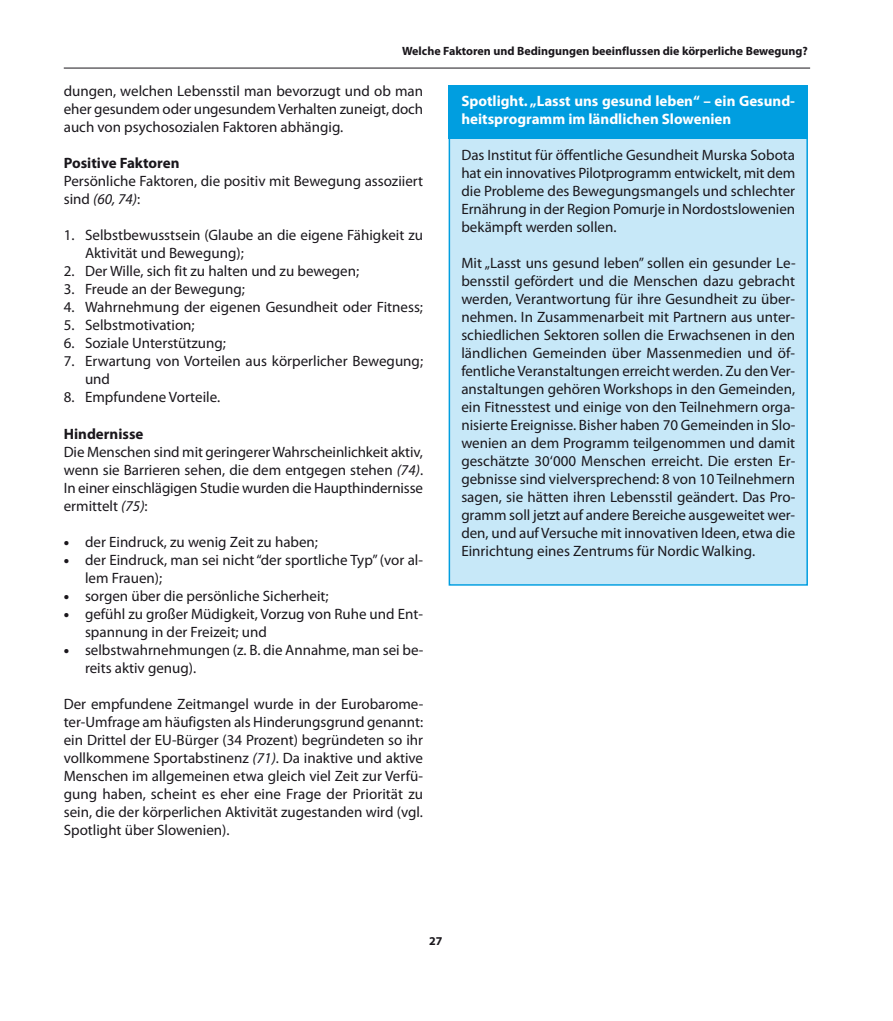
<style>
.page{position:relative;width:893px;height:1021px;background:#fff}
.page>*{position:absolute;margin:0;border:0;box-sizing:border-box;transform-origin:0 0}
.t1{font:15px/18px "Myriad Pro";color:#1a171c}
.t2{font:700 15px/18px "Myriad Pro";color:#fff}
.t3{font:700 15px "Myriad Pro";color:#1a171c}
.t4{font:700 12px "Myriad Pro";color:#1a171c}
.s1{font-style:italic}
.s2{font-weight:900}
</style>
<div class="page">
<hr style="left:64px;top:68px;width:746px;height:1px;background:#1a171c">
<div style="left:450px;top:87px;width:356px;height:497px;background:#c7e8f8"></div>
<div style="left:449px;top:85px;width:359px;height:500px;border:2px solid #009ee0"></div>
<div style="left:449px;top:85px;width:359px;height:54px;background:#009ee0"></div>
<p class="t4" style="left:402px;top:47px;width:407px">Welche Faktoren und Bedingungen beeinflussen die körperliche Bewegung?</p>
<p class="t1" style="left:64px;top:84px;width:361px;text-align:justify">dungen, welchen Lebensstil man bevorzugt und ob man eher gesundem oder ungesundem Verhalten zuneigt, doch auch von psychosozialen Faktoren abhängig.</p>
<p class="t3" style="left:64px;top:158px;width:117px">Positive Faktoren</p>
<p class="t1" style="left:64px;top:174px;width:361px">Persönliche Faktoren, die positiv mit Bewegung assoziiert sind <span class="s1">(60, 74)</span>:</p>
<p class="t1" style="left:85px;top:228px;width:340px;text-indent:-21px">1. Selbstbewusstsein (Glaube an die eigene Fähigkeit zu<br>Aktivität und Bewegung);</p>
<p class="t1" style="left:64px;top:264px;width:297px">2. Der Wille, sich fit zu halten und zu bewegen;</p>
<p class="t1" style="left:64px;top:282px;width:183px">3. Freude an der Bewegung;</p>
<p class="t1" style="left:64px;top:300px;width:361px">4. Wahrnehmung der eigenen Gesundheit oder Fitness;</p>
<p class="t1" style="left:64px;top:318px;width:132px">5. Selbstmotivation;</p>
<p class="t1" style="left:64px;top:336px;width:164px">6. Soziale Unterstützung;</p>
<p class="t1" style="left:85px;top:354px;width:340px;text-indent:-21px">7. Erwartung von Vorteilen aus körperlicher Bewegung; und</p>
<p class="t1" style="left:64px;top:390px;width:158px">8. Empfundene Vorteile.</p>
<p class="t3" style="left:64px;top:428px;width:81px">Hindernisse</p>
<p class="t1" style="left:64px;top:444px;width:361px;text-align:justify">Die Menschen sind mit geringerer Wahrscheinlichkeit aktiv, wenn sie Barrieren sehen, die dem entgegen stehen <span class="s1">(74)</span>.<br>In einer einschlägigen Studie wurden die Haupthindernisse ermittelt <span class="s1">(75)</span>:</p>
<p class="t1" style="left:64px;top:534px;width:256px"><span class="s2">•</span> der Eindruck, zu wenig Zeit zu haben;</p>
<p class="t1" style="left:85px;top:552px;width:340px;text-indent:-21px"><span class="s2">•</span> der Eindruck, man sei nicht “der sportliche Typ” (vor al&shy;lem Frauen);</p>
<p class="t1" style="left:64px;top:588px;width:266px"><span class="s2">•</span> sorgen über die persönliche Sicherheit;</p>
<p class="t1" style="left:85px;top:606px;width:339px;text-indent:-21px"><span class="s2">•</span> gefühl zu großer Müdigkeit, Vorzug von Ruhe und Ent&shy;spannung in der Freizeit; und</p>
<p class="t1" style="left:85px;top:642px;width:340px;text-indent:-21px"><span class="s2">•</span> selbstwahrnehmungen (z. B. die Annahme, man sei be&shy;reits aktiv genug).</p>
<p class="t1" style="left:64px;top:696px;width:361px;text-align:justify">Der empfundene Zeitmangel wurde in der Eurobarome&shy;ter-Umfrage am häufigsten als Hinderungsgrund genannt: ein Drittel der EU-Bürger (34 Prozent) begründeten so ihr vollkommene Sportabstinenz <span class="s1">(71)</span>. Da inaktive und aktive Menschen im allgemeinen etwa gleich viel Zeit zur Verfü&shy;gung haben, scheint es eher eine Frage der Priorität zu sein, die der körperlichen Aktivität zugestanden wird (vgl.<br>Spotlight über Slowenien).</p>
<p class="t2" style="left:461px;top:93px;width:335px">Spotlight. „Lasst uns gesund leben“ – ein Gesund&shy;heitsprogramm im ländlichen Slowenien</p>
<p class="t1" style="left:461px;top:147px;width:335px;text-align:justify">Das Institut für öffentliche Gesundheit Murska Sobota hat ein innovatives Pilotprogramm entwickelt, mit dem die Probleme des Bewegungsmangels und schlechter Ernährung in der Region Pomurje in Nordostslowenien bekämpft werden sollen.</p>
<p class="t1" style="left:461px;top:255px;width:336px;text-align:justify">Mit „Lasst uns gesund leben” sollen ein gesunder Le&shy;bensstil gefördert und die Menschen dazu gebracht werden, Verantwortung für ihre Gesundheit zu über&shy;nehmen. In Zusammenarbeit mit Partnern aus unter&shy;schiedlichen Sektoren sollen die Erwachsenen in den ländlichen Gemeinden über Massenmedien und öf&shy;fentliche Veranstaltungen erreicht werden. Zu den Ver&shy;anstaltungen gehören Workshops in den Gemeinden, ein Fitnesstest und einige von den Teilnehmern orga&shy;nisierte Ereignisse. Bisher haben 70 Gemeinden in Slo&shy;wenien an dem Programm teilgenommen und damit geschätzte 30‘000 Menschen erreicht. Die ersten Er&shy;gebnisse sind vielversprechend: 8 von 10 Teilnehmern sagen, sie hätten ihren Lebensstil geändert. Das Pro&shy;gramm soll jetzt auf andere Bereiche ausgeweitet wer&shy;den, und auf Versuche mit innovativen Ideen, etwa die Einrichtung eines Zentrums für Nordic Walking.</p>
<p class="t4" style="left:429px;top:936px;width:15px">27</p>
</div>
